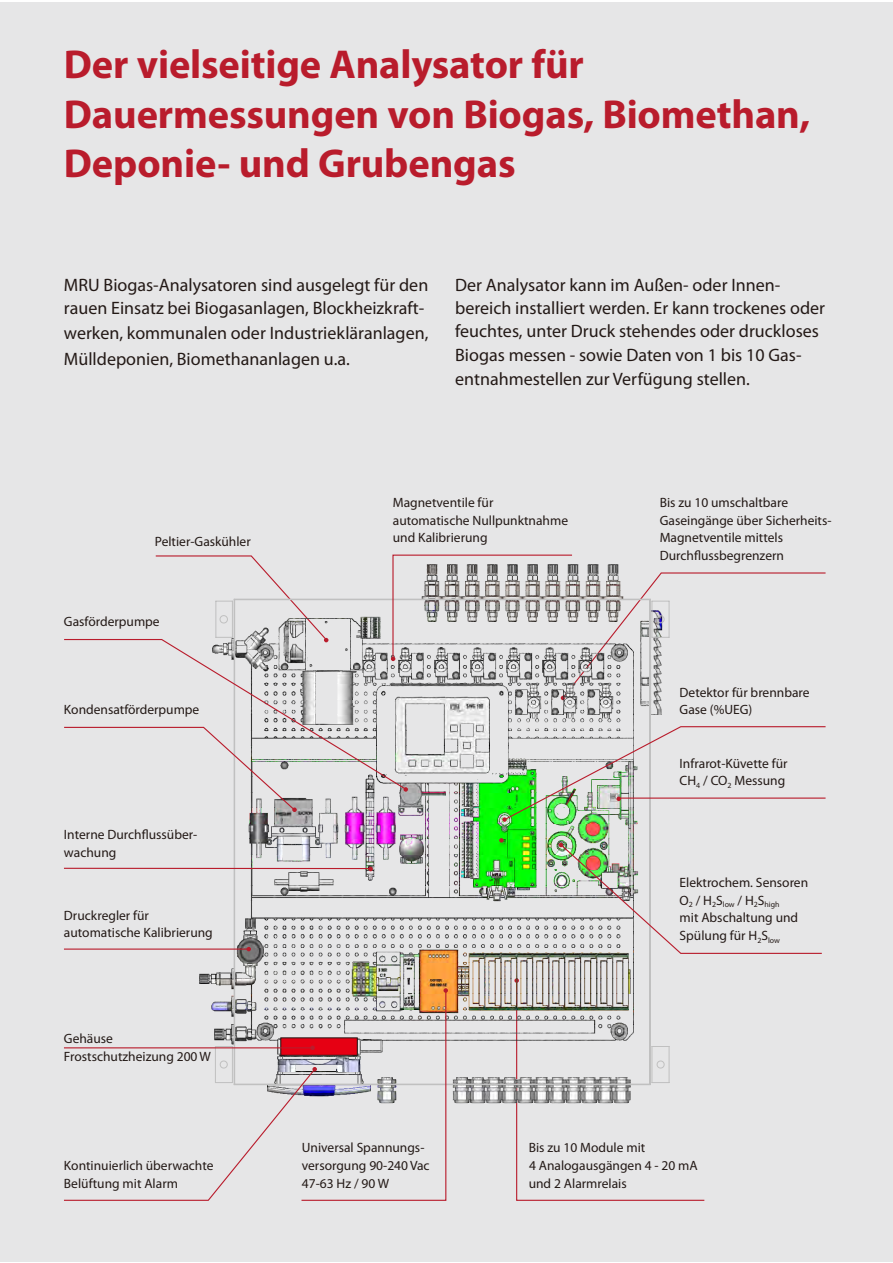
<style>
.page{position:relative;width:893px;height:1263px;background:#fff}
.page>*{position:absolute;margin:0;border:0;box-sizing:border-box;transform-origin:0 0}
.t1{font:700 40.5px/49.2px "Myriad Pro";letter-spacing:-.005em;color:#b91c2c}
.t2{font:18px/23.5px "Myriad Pro";color:#231916}
.t3{font:13.5px/17.5px "Myriad Pro";color:#231916}
.t4{font:7.8px "Myriad Pro";color:#231916}
</style>
<div class="page">
<div style="left:0;top:2px;width:893px;height:1259px;background:#e6e6e7"></div>
<img style="left:185px;top:598px;width:329px;height:506px">
<img style="left:219px;top:615px;width:443px;height:454px">
<hr style="left:649px;top:600px;width:1px;height:484px;background:#c0c0c0">
<hr style="left:234px;top:599px;width:416px;height:1px;background:#c0c0c0">
<hr style="left:234px;top:599px;width:1px;height:486px;background:#c0c0c0">
<hr style="left:234px;top:1084px;width:416px;height:1px;background:#c0c0c0">
<hr style="left:650px;top:599px;width:1px;height:486px;background:#c0c0c0">
<svg style="left:514px;top:978px;width:191px;height:223px"></svg>
<hr style="left:669px;top:1046px;width:1px;height:36px;background:#c0c0c0">
<svg style="left:247px;top:947px;width:4px;height:4px"></svg>
<hr style="left:64px;top:948px;width:185px;height:2px;background:#b91c2c">
<svg style="left:64px;top:988px;width:384px;height:213px"></svg>
<svg style="left:368px;top:867px;width:5px;height:4px"></svg>
<hr style="left:64px;top:868px;width:306px;height:1px;background:#b91c2c">
<svg style="left:185px;top:791px;width:112px;height:21px"></svg>
<svg style="left:64px;top:638px;width:344px;height:153px"></svg>
<svg style="left:403px;top:787px;width:5px;height:5px"></svg>
<svg style="left:155px;top:555px;width:173px;height:87px"></svg>
<svg style="left:499px;top:838px;width:5px;height:5px"></svg>
<svg style="left:502px;top:725px;width:324px;height:97px"></svg>
<svg style="left:559px;top:843px;width:263px;height:111px"></svg>
<svg style="left:391px;top:554px;width:435px;height:146px"></svg>
<h1 class="t1" style="left:64px;top:44px;width:748px">Der vielseitige Analysator für<br>Dauermessungen von Biogas, Biomethan,<br>Deponie- und Grubengas</h1>
<h2 class="t2" style="left:64px;top:274px;width:366px">MRU Biogas-Analysatoren sind ausgelegt für den rauen Einsatz bei Biogasanlagen, Blockheizkraft-</h2>
<h2 class="t2" style="left:64px;top:322px;width:366px;line-height:25.5px">werken, kommunalen oder Industriekläranlagen,<br>Mülldeponien, Biomethananlagen u.a.</h2>
<h2 class="t2" style="left:455px;top:274px;width:371px">Der Analysator kann im Außen- oder Innen&shy;bereich installiert werden. Er kann trockenes oder feuchtes, unter Druck stehendes oder druckloses Biogas messen - sowie Daten von 1 bis 10 Gas&shy;entnahmestellen zur Verfügung stellen.</h2>
<p class="t3" style="left:155px;top:534px;width:97px">Peltier-Gaskühler</p>
<p class="t3" style="left:64px;top:614px;width:97px">Gasförderpumpe</p>
<p class="t3" style="left:64px;top:702px;width:137px">Kondensatförderpumpe</p>
<p class="t3" style="left:64px;top:827px;width:135px">Interne Durchflussüber&shy;wachung</p>
<p class="t3" style="left:64px;top:907px;width:150px">Druckregler für automatische Kalibrierung</p>
<p class="t3" style="left:64px;top:1031px;width:148px">Gehäuse<br>Frostschutzheizung 200 W</p>
<p class="t3" style="left:64px;top:1158px;width:151px">Kontinuierlich überwachte<br>Belüftung mit Alarm</p>
<p class="t3" style="left:393px;top:495px;width:177px">Magnetventile für automatische Nullpunktnahme und Kalibrierung</p>
<p class="t3" style="left:660px;top:495px;width:173px">Bis zu 10 umschaltbare<br>Gaseingänge über Sicherheits-<br>Magnetventile mittels<br>Durchflussbegrenzern</p>
<p class="t3" style="left:680px;top:684px;width:131px">Detektor für brennbare<br>Gase (%UEG)</p>
<p class="t3" style="left:680px;top:755px;width:110px">Infrarot-Küvette für<br>CH<sub>4</sub> / CO<sub>2</sub> Messung</p>
<p class="t3" style="left:680px;top:875px;width:130px">Elektrochem. Sensoren<br>O/ HS</p>
<p class="t4" style="left:689px;top:901px;width:6px">2</p>
<p class="t4" style="left:712px;top:901px;width:69px">2 low <sup>/</sup> <sup>H</sup> <sup>S</sup>2 high</p>
<p class="t3" style="left:680px;top:910px;width:120px">mit Abschaltung und<br>Spülung für H S<sub>2</sub> <sub>low</sub></p>
<p class="t3" style="left:302px;top:1140px;width:129px">Universal Spannungs&shy;versorgung 90-240 Vac<br>47-63 Hz / 90 W</p>
<p class="t3" style="left:529px;top:1140px;width:170px">Bis zu 10 Module mit<br>4 Analogausgängen 4 - 20 mA und 2 Alarmrelais</p>
</div>
